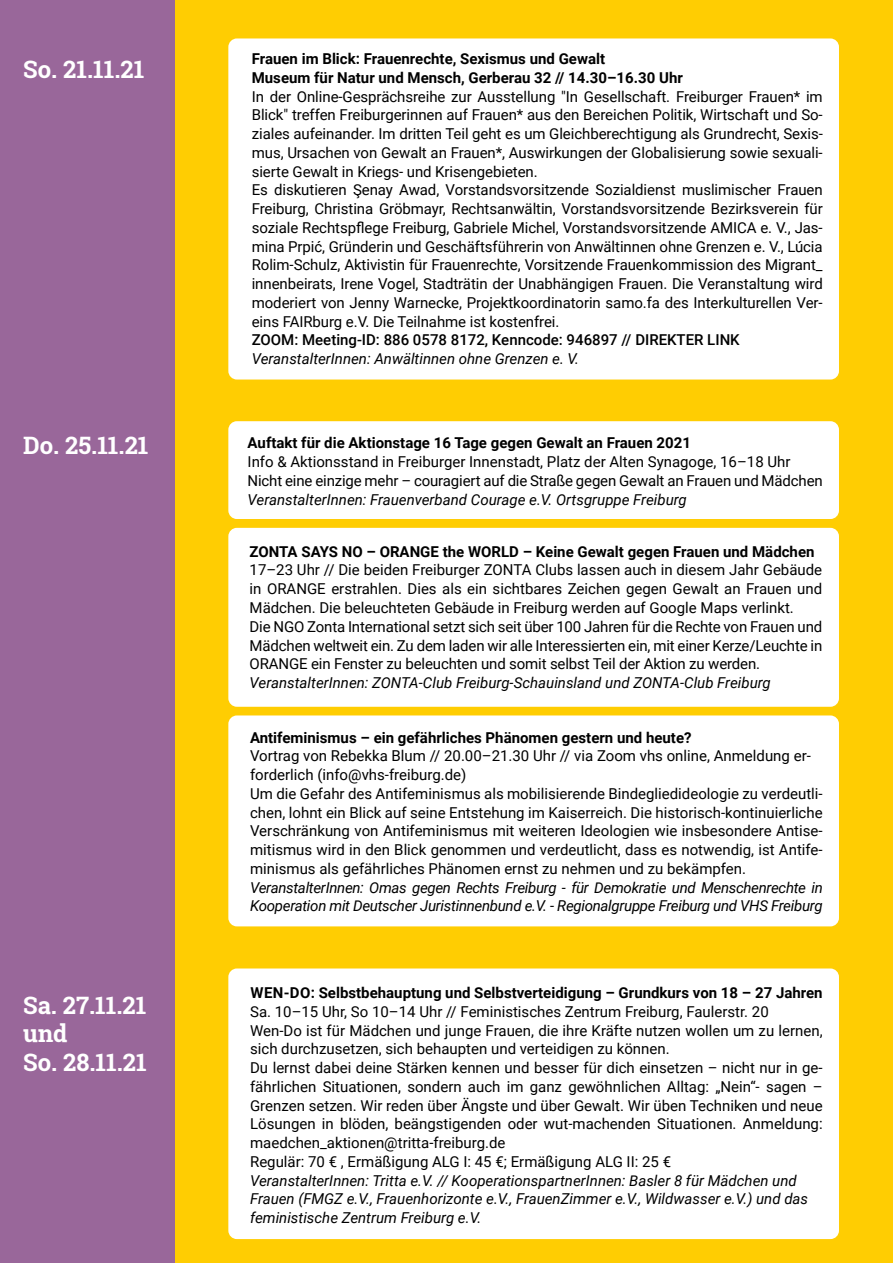
<style>
.page{position:relative;width:893px;height:1263px;background:#fff}
.page>*{position:absolute;margin:0;border:0;box-sizing:border-box;transform-origin:0 0}
.t1{font:700 24px "Roboto Slab";color:#fff}
.t2{font:15px/18.8px "Roboto";letter-spacing:-.005em;color:#000}
.t3{font:italic 15px/18.8px "Roboto";color:#000}
.t4{font:700 15px/18.8px "Roboto";color:#000}
.t5{font:italic 15px/18.8px "Roboto";letter-spacing:-.02em;color:#000}
.t6{font:500 15px "Roboto";color:#000}
</style>
<div class="page">
<div style="left:143px;top:0;width:750px;height:1263px;background:#ffcd02"></div>
<div style="left:0;top:0;width:174px;height:1263px;background:#99679a"></div>
<div style="left:228px;top:38px;width:611px;height:341px;background:#fff;border-radius:9px"></div>
<div style="left:228px;top:968px;width:611px;height:271px;background:#fff;border-radius:9px"></div>
<div style="left:228px;top:421px;width:611px;height:98px;background:#fff;border-radius:9px"></div>
<div style="left:228px;top:528px;width:611px;height:179px;background:#fff;border-radius:9px"></div>
<div style="left:228px;top:715px;width:611px;height:211px;background:#fff;border-radius:9px"></div>
<h1 class="t1" style="left:23px;top:53px;width:123px">So. 21.11.21</h1>
<h1 class="t1" style="left:23px;top:429px;width:127px">Do. 25.11.21</h1>
<h1 class="t1" style="left:23px;top:989px;width:125px">Sa. 27.11.21</h1>
<h1 class="t1" style="left:23px;top:1045px;width:125px">So. 28.11.21</h1>
<h1 class="t1" style="left:23px;top:1017px;width:46px">und</h1>
<p class="t4" style="left:252px;top:49px;width:433px">Frauen im Blick: Frauenrechte, Sexismus und Gewalt<br>Museum für Natur und Mensch, Gerberau 32 // 14.30–16.30 Uhr</p>
<p class="t2" style="left:252px;top:86px;width:573px">In der Online-Gesprächsreihe zur Ausstellung "In Gesellschaft. Freiburger Frauen* im Blick" treffen Freiburgerinnen auf Frauen* aus den Bereichen Politik, Wirtschaft und So&shy;ziales aufeinander. Im dritten Teil geht es um Gleichberechtigung als Grundrecht, Sexis&shy;mus, Ursachen von Gewalt an Frauen*, Auswirkungen der Globalisierung sowie sexuali&shy;sierte Gewalt in Kriegs- und Krisengebieten.<br>Es diskutieren Şenay Awad, Vorstandsvorsitzende Sozialdienst muslimischer Frauen Freiburg, Christina Gröbmayr, Rechtsanwältin, Vorstandsvorsitzende Bezirksverein für soziale Rechtspflege Freiburg, Gabriele Michel, Vorstandsvorsitzende AMICA e. V., Jas&shy;mina Prpić, Gründerin und Geschäftsführerin von Anwältinnen ohne Grenzen e. V., Lúcia Rolim-Schulz, Aktivistin für Frauenrechte, Vorsitzende Frauenkommission des Migrant_ innenbeirats, Irene Vogel, Stadträtin der Unabhängigen Frauen. Die Veranstaltung wird moderiert von Jenny Warnecke, Projektkoordinatorin samo.fa des Interkulturellen Ver&shy;eins FAIRburg e.V. Die Teilnahme ist kostenfrei.</p>
<p class="t6" style="left:252px;top:329px;width:489px">ZOOM: Meeting-ID: 886 0578 8172, Kenncode: 946897 // DIREKTER LINK</p>
<p class="t3" style="left:252px;top:349px;width:329px">VeranstalterInnen: Anwältinnen ohne Grenzen e. V.</p>
<p class="t4" style="left:248px;top:433px;width:445px">Auftakt für die Aktionstage 16 Tage gegen Gewalt an Frauen 2021</p>
<p class="t2" style="left:248px;top:452px;width:577px">Info &amp; Aktionsstand in Freiburger Innenstadt, Platz der Alten Synagoge, 16–18 Uhr<br>Nicht eine einzige mehr – couragiert auf die Straße gegen Gewalt an Frauen und Mädchen</p>
<p class="t3" style="left:248px;top:489px;width:441px">VeranstalterInnen: Frauenverband Courage e.V. Ortsgruppe Freiburg</p>
<p class="t4" style="left:250px;top:541px;width:566px">ZONTA SAYS NO – ORANGE the WORLD – Keine Gewalt gegen Frauen und Mädchen</p>
<p class="t2" style="left:250px;top:560px;width:574px">17–23 Uhr // Die beiden Freiburger ZONTA Clubs lassen auch in diesem Jahr Gebäude in ORANGE erstrahlen. Dies als ein sichtbares Zeichen gegen Gewalt an Frauen und Mädchen. Die beleuchteten Gebäude in Freiburg werden auf Google Maps verlinkt.<br>Die NGO Zonta International setzt sich seit über 100 Jahren für die Rechte von Frauen und Mädchen weltweit ein. Zu dem laden wir alle Interessierten ein, mit einer Kerze/Leuchte in ORANGE ein Fenster zu beleuchten und somit selbst Teil der Aktion zu werden.</p>
<p class="t3" style="left:250px;top:673px;width:523px">VeranstalterInnen: ZONTA-Club Freiburg-Schauinsland und ZONTA-Club Freiburg</p>
<p class="t4" style="left:250px;top:727px;width:443px">Antifeminismus – ein gefährliches Phänomen gestern und heute?</p>
<p class="t2" style="left:250px;top:746px;width:574px">Vortrag von Rebekka Blum // 20.00–21.30 Uhr // via Zoom vhs online, Anmeldung er&shy;forderlich (info@vhs-freiburg.de)<br>Um die Gefahr des Antifeminismus als mobilisierende Bindegliedideologie zu verdeutli&shy;chen, lohnt ein Blick auf seine Entstehung im Kaiserreich. Die historisch-kontinuierliche Verschränkung von Antifeminismus mit weiteren Ideologien wie insbesondere Antise&shy;mitismus wird in den Blick genommen und verdeutlicht, dass es notwendig, ist Antife&shy;minismus als gefährliches Phänomen ernst zu nehmen und zu bekämpfen.</p>
<p class="t5" style="left:250px;top:877px;width:574px">VeranstalterInnen: Omas gegen Rechts Freiburg - für Demokratie und Menschenrechte in<br>Kooperation mit Deutscher Juristinnenbund e.V. - Regionalgruppe Freiburg und VHS Freiburg</p>
<p class="t4" style="left:250px;top:983px;width:574px">WEN-DO: Selbstbehauptung und Selbstverteidigung – Grundkurs von 18 – 27 Jahren</p>
<p class="t2" style="left:250px;top:1001px;width:574px">Sa. 10–15 Uhr, So 10–14 Uhr // Feministisches Zentrum Freiburg, Faulerstr. 20<br>Wen-Do ist für Mädchen und junge Frauen, die ihre Kräfte nutzen wollen um zu lernen, sich durchzusetzen, sich behaupten und verteidigen zu können.<br>Du lernst dabei deine Stärken kennen und besser für dich einsetzen – nicht nur in ge&shy;fährlichen Situationen, sondern auch im ganz gewöhnlichen Alltag: „Nein“- sagen – Grenzen setzen. Wir reden über Ängste und über Gewalt. Wir üben Techniken und neue Lösungen in blöden, beängstigenden oder wut-machenden Situationen. Anmeldung: maedchen_aktionen@tritta-freiburg.de<br>Regulär: 70 € , Ermäßigung ALG I: 45 €; Ermäßigung ALG II: 25 €</p>
<p class="t3" style="left:250px;top:1170px;width:560px">VeranstalterInnen: Tritta e.V. // KooperationspartnerInnen: Basler 8 für Mädchen und<br>Frauen (FMGZ e.V., Frauenhorizonte e.V., FrauenZimmer e.V., Wildwasser e.V.) und das feministische Zentrum Freiburg e.V.</p>
</div>
